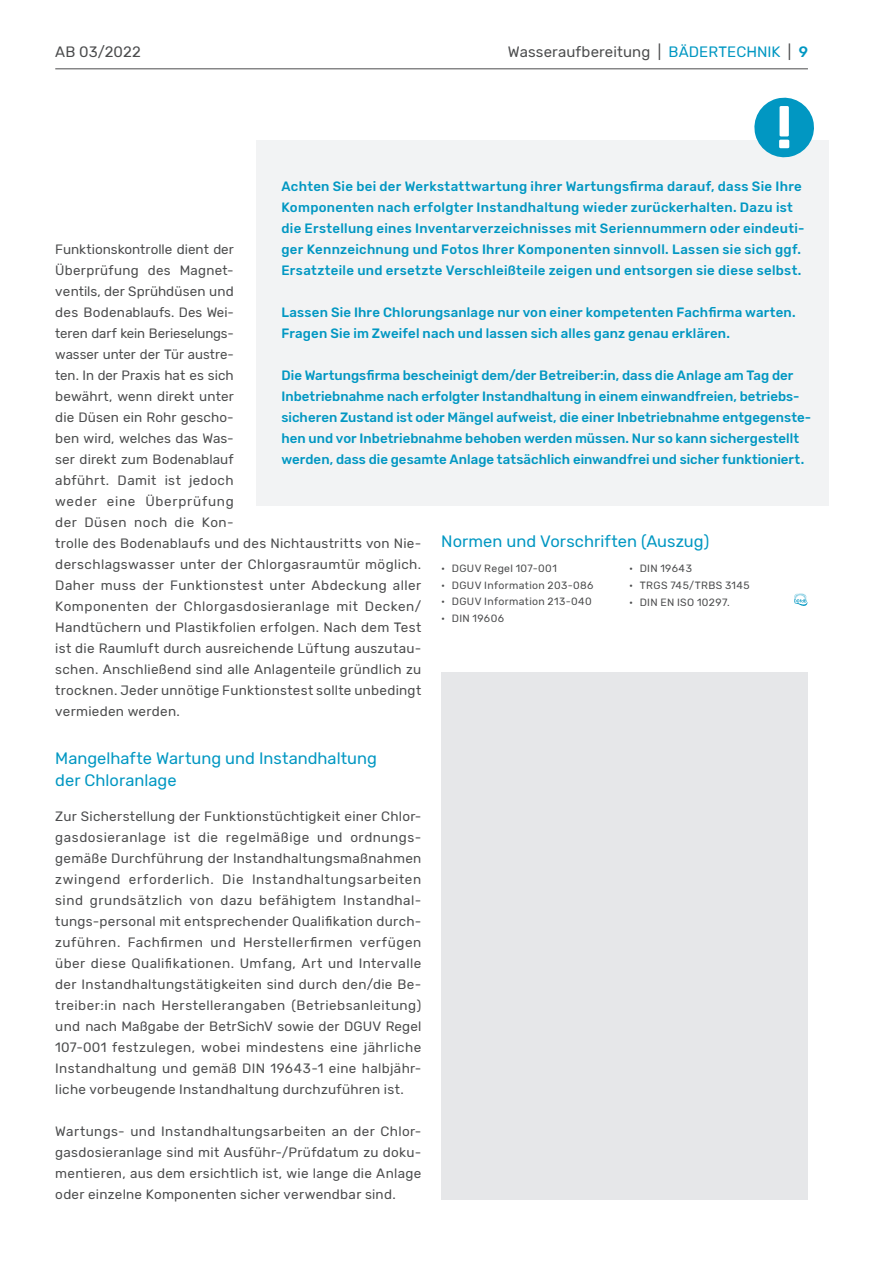
<style>
.page{position:relative;width:893px;height:1263px;background:#fff}
.page>*{position:absolute;margin:0;border:0;box-sizing:border-box;transform-origin:0 0}
.t1{font:500 60.3px "Rubik";color:#fff;scale:1.18 1}
.t2{font:16.5px/22.5px "Rubik";color:#0197c2}
.t3{font:15px "Rubik";letter-spacing:.01em;color:#4b4c4d}
.t4{font:13.5px/21px "Rubik";letter-spacing:.02em;color:#4b4c4d;text-align:justify}
.t5{font:500 13.5px/21px "Rubik";letter-spacing:.01em;color:#0197c2}
.t6{font:10.5px "Rubik";letter-spacing:.035em;color:#4b4c4d}
.s1{color:#0197c2}
.s2{font-weight:500;color:#0197c2}
</style>
<div class="page">
<hr style="left:55px;top:68px;width:753px;height:1px;background:#4b4c4d">
<div style="left:441px;top:672px;width:367px;height:527px;background:#e6e7e9"></div>
<svg style="left:794px;top:593px;width:13px;height:13px"></svg>
<div style="left:256px;top:140px;width:572px;height:366px;background:#f2f3f4"></div>
<svg style="left:754px;top:97px;width:60px;height:61px"></svg>
<p class="t3" style="left:55px;top:43px;width:87px">AB 03/2022</p>
<p class="t3" style="left:508px;top:43px;width:301px">Wasseraufbereitung | <span class="s1">BÄDERTECHNIK</span> | <span class="s2">9</span></p>
<h1 class="t1" style="left:775px;top:93px;width:18px">!</h1>
<p class="t5" style="left:281px;top:176px;width:525px">Achten Sie bei der Werkstattwartung ihrer Wartungsfirma darauf, dass Sie Ihre Komponenten nach erfolgter Instandhaltung wieder zurückerhalten. Dazu ist die Erstellung eines Inventarverzeichnisses mit Seriennummern oder eindeuti&shy;ger Kennzeichnung und Fotos Ihrer Komponenten sinnvoll. Lassen sie sich ggf.<br>Ersatzteile und ersetzte Verschleißteile zeigen und entsorgen sie diese selbst.</p>
<p class="t5" style="left:281px;top:302px;width:516px">Lassen Sie Ihre Chlorungsanlage nur von einer kompetenten Fachfirma warten.<br>Fragen Sie im Zweifel nach und lassen sich alles ganz genau erklären.</p>
<p class="t5" style="left:281px;top:365px;width:531px">Die Wartungsfirma bescheinigt dem/der Betreiber:in, dass die Anlage am Tag der Inbetriebnahme nach erfolgter Instandhaltung in einem einwandfreien, betriebs&shy;sicheren Zustand ist oder Mängel aufweist, die einer Inbetriebnahme entgegenste&shy;hen und vor Inbetriebnahme behoben werden müssen. Nur so kann sichergestellt werden, dass die gesamte Anlage tatsächlich einwandfrei und sicher funktioniert.</p>
<p class="t4" style="left:55px;top:239px;width:368px;text-align:left">Funktionskontrolle dient der<br>Überprüfung des Magnet-<br>ventils, der Sprühdüsen und<br>des Bodenablaufs. Des Wei-<br>teren darf kein Berieselungs-<br>wasser unter der Tür austre-<br>ten. In der Praxis hat es sich<br>bewährt, wenn direkt unter<br>die Düsen ein Rohr gescho-<br>ben wird, welches das Was-<br>ser direkt zum Bodenablauf<br>abführt. Damit ist jedoch<br>weder eine Überprüfung<br>der Düsen noch die Kon-<br>trolle des Bodenablaufs und des Nichtaustritts von Nie&shy;derschlagswasser unter der Chlorgasraumtür möglich.<br>Daher muss der Funktionstest unter Abdeckung aller Komponenten der Chlorgasdosieranlage mit Decken/ Handtüchern und Plastikfolien erfolgen. Nach dem Test ist die Raumluft durch ausreichende Lüftung auszutau&shy;schen. Anschließend sind alle Anlagenteile gründlich zu trocknen. Jeder unnötige Funktionstest sollte unbedingt vermieden werden.</p>
<p class="t2" style="left:55px;top:747px;width:323px">Mangelhafte Wartung und Instandhaltung der Chloranlage</p>
<p class="t4" style="left:55px;top:806px;width:368px">Zur Sicherstellung der Funktionstüchtigkeit einer Chlor&shy;gasdosieranlage ist die regelmäßige und ordnungs&shy;gemäße Durchführung der Instandhaltungsmaßnahmen zwingend erforderlich. Die Instandhaltungsarbeiten sind grundsätzlich von dazu befähigtem Instandhal&shy;tungs-personal mit entsprechender Qualifikation durch&shy;zuführen. Fachfirmen und Herstellerfirmen verfügen über diese Qualifikationen. Umfang, Art und Intervalle der Instandhaltungstätigkeiten sind durch den/die Be&shy;treiber:in nach Herstellerangaben (Betriebsanleitung) und nach Maßgabe der BetrSichV sowie der DGUV Regel 107-001 festzulegen, wobei mindestens eine jährliche Instandhaltung und gemäß DIN 19643-1 eine halbjähr&shy;liche vorbeugende Instandhaltung durchzuführen ist.</p>
<p class="t4" style="left:55px;top:1121px;width:367px">Wartungs- und Instandhaltungsarbeiten an der Chlor&shy;gasdosieranlage sind mit Ausführ-/Prüfdatum zu doku&shy;mentieren, aus dem ersichtlich ist, wie lange die Anlage oder einzelne Komponenten sicher verwendbar sind.</p>
<p class="t2" style="left:441px;top:531px;width:270px">Normen und Vorschriften (Auszug)</p>
<p class="t6" style="left:441px;top:563px;width:117px">• DGUV Regel 107-001</p>
<p class="t6" style="left:441px;top:579px;width:154px">• DGUV Information 203-086</p>
<p class="t6" style="left:441px;top:596px;width:152px">• DGUV Information 213-040</p>
<p class="t6" style="left:441px;top:612px;width:64px">• DIN 19606</p>
<p class="t6" style="left:629px;top:563px;width:64px">• DIN 19643</p>
<p class="t6" style="left:629px;top:579px;width:122px">• TRGS 745/TRBS 3145</p>
<p class="t6" style="left:629px;top:596px;width:102px">• DIN EN ISO 10297.</p>
</div>
